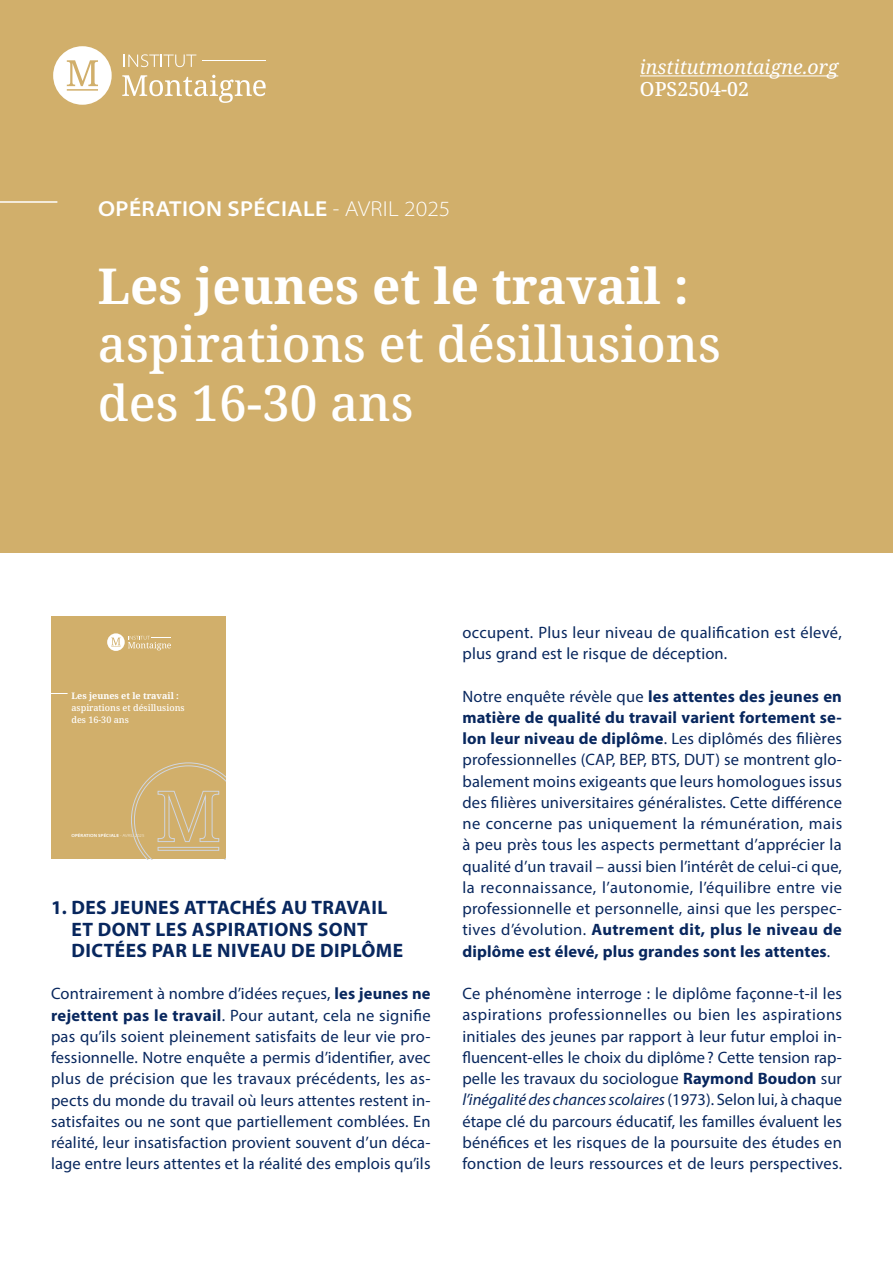
<style>
.page{position:relative;width:893px;height:1263px;background:#fff}
.page>*{position:absolute;margin:0;border:0;box-sizing:border-box;transform-origin:0 0}
.t1{font:500 49.5px/58.5px "Noto Serif";color:#fff}
.t2{font:700 49.5px "Noto Serif";color:#fff}
.t3{font:600 semi-expanded 21.75px "Myriad Pro";letter-spacing:.02em;color:#fff}
.t4{font:700 19.5px/21.3px "Myriad Pro";letter-spacing:.02em;color:#08275e}
.t5{font:italic 19.5px "Noto Serif";color:#fff}
.t6{font:500 19.5px "Noto Serif";color:#fff}
.t7{font:16.5px/21.3px "Myriad Pro";letter-spacing:.015em;color:#08275e;text-align:justify}
.t8{font:500 9px/11.7px "Noto Serif";color:#fff}
.t9{font:700 9px "Noto Serif";color:#fff}
.t10{font:600 semi-expanded 4.5px "Myriad Pro";letter-spacing:.02em;color:#fff}
.s1{font-weight:300}
.s2{font-weight:700}
.s3{font-style:italic}
</style>
<div class="page">
<div style="left:0;top:0;width:893px;height:553px;background:#d1af6b"></div>
<svg style="left:124px;top:54px;width:72px;height:13px"></svg>
<svg style="left:53px;top:46px;width:59px;height:59px"></svg>
<hr style="left:202px;top:60px;width:64px;height:1px;background:#fff">
<svg style="left:122px;top:75px;width:144px;height:28px"></svg>
<hr style="left:0;top:201px;width:57px;height:2px;background:#fff">
<hr style="left:640px;top:75px;width:198px;height:1px;background:#fff">
<div style="left:51px;top:617px;width:174px;height:242px;background:#d1af6b"></div>
<svg style="left:51px;top:693px;width:17px;height:1px"></svg>
<svg style="left:131px;top:763px;width:94px;height:96px"></svg>
<div style="left:158px;top:847px;width:61px;height:3px;border:1px solid #d0d6e0"></div>
<svg style="left:107px;top:633px;width:64px;height:18px"></svg>
<h2 class="t3" style="left:98px;top:195px;width:354px">OPÉRATION SPÉCIALE <span class="s1">- AVRIL 2025</span></h2>
<p class="t5" style="left:640px;top:54px;width:200px">institutmontaigne.org</p>
<p class="t6" style="left:640px;top:76px;width:110px">OPS2504-02</p>
<h1 class="t2" style="left:98px;top:251px;width:593px">Les jeunes et le travail :</h1>
<h1 class="t1" style="left:98px;top:317px;width:625px">aspirations et désillusions des 16-30 ans</h1>
<p class="t9" style="left:71px;top:690px;width:109px">Les jeunes et le travail :</p>
<p class="t8" style="left:71px;top:702px;width:115px">aspirations et désillusions des 16-30 ans</p>
<p class="t10" style="left:71px;top:833px;width:74px">OPÉRATION SPÉCIALE <span class="s1">- AVRIL 2025</span></p>
<p class="t4" style="left:72px;top:896px;width:333px;text-indent:-21px">1. DES JEUNES ATTACHÉS AU TRAVAIL<br>ET DONT LES ASPIRATIONS SONT<br>DICTÉES PAR LE NIVEAU DE DIPLÔME</p>
<p class="t7" style="left:51px;top:983px;width:381px">Contrairement à nombre d’idées reçues, <span class="s2">les jeunes ne rejettent pas le travail</span>. Pour autant, cela ne signifie pas qu’ils soient pleinement satisfaits de leur vie pro&shy;fessionnelle. Notre enquête a permis d’identifier, avec plus de précision que les travaux précédents, les as&shy;pects du monde du travail où leurs attentes restent in&shy;satisfaites ou ne sont que partiellement comblées. En réalité, leur insatisfaction provient souvent d’un déca&shy;lage entre leurs attentes et la réalité des emplois qu’ils</p>
<p class="t7" style="left:462px;top:621px;width:381px">occupent. Plus leur niveau de qualification est élevé, plus grand est le risque de déception.</p>
<p class="t7" style="left:462px;top:685px;width:381px">Notre enquête révèle que <span class="s2">les attentes des jeunes en matière de qualité du travail varient fortement se&shy;lon leur niveau de diplôme</span>. Les diplômés des filières professionnelles (CAP, BEP, BTS, DUT) se montrent glo&shy;balement moins exigeants que leurs homologues issus des filières universitaires généralistes. Cette différence ne concerne pas uniquement la rémunération, mais à peu près tous les aspects permettant d’apprécier la qualité d’un travail – aussi bien l’intérêt de celui-ci que, la reconnaissance, l’autonomie, l’équilibre entre vie professionnelle et personnelle, ainsi que les perspec&shy;tives d’évolution. <span class="s2">Autrement dit, plus le niveau de diplôme est élevé, plus grandes sont les attentes</span>.</p>
<p class="t7" style="left:462px;top:983px;width:381px">Ce phénomène interroge : le diplôme façonne-t-il les aspirations professionnelles ou bien les aspirations initiales des jeunes par rapport à leur futur emploi in&shy;fluencent-elles le choix du diplôme? Cette tension rap&shy;pelle les travaux du sociologue <span class="s2">Raymond Boudon</span> sur <span class="s3">l’inégalité des chances scolaires</span> (1973). Selon lui, à chaque étape clé du parcours éducatif, les familles évaluent les bénéfices et les risques de la poursuite des études en fonction de leurs ressources et de leurs perspectives.</p>
</div>
